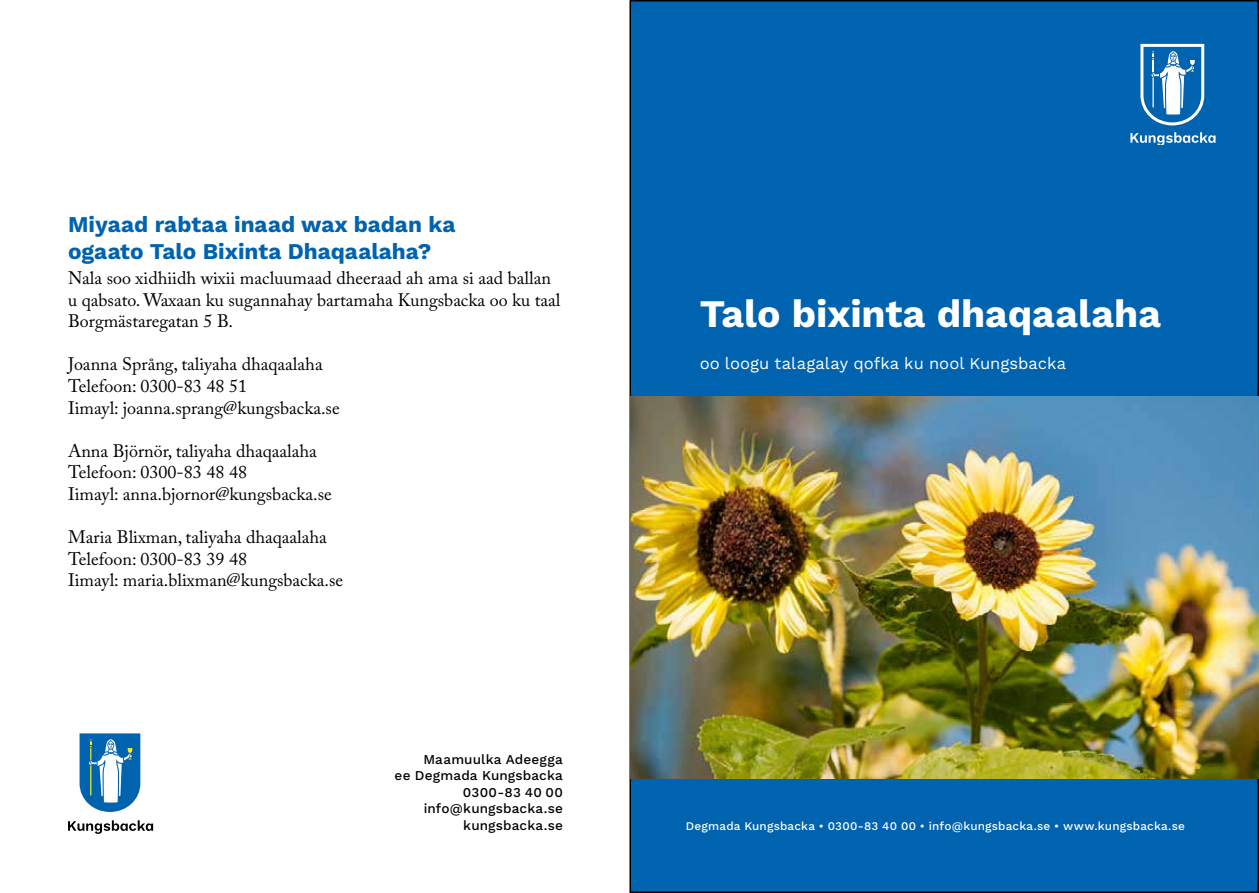
<style>
.page{position:relative;width:1259px;height:893px;background:#fff}
.page>*{position:absolute;margin:0;border:0;box-sizing:border-box;transform-origin:0 0}
.t1{font:700 39px "Work Sans";color:#fff}
.t2{font:700 22.5px/27px "Work Sans";color:#0063af}
.t3{font:18px/21.6px "Adobe Caslon Pro";color:#000}
.t4{font:16.5px "Work Sans";color:#fff}
.t5{font:500 13.5px/16.5px "Work Sans";letter-spacing:.01em;color:#000;text-align:right}
.t6{font:500 11.7px "Work Sans";letter-spacing:.015em;color:#fff}
</style>
<div class="page">
<svg style="left:80px;top:733px;width:60px;height:79px"></svg>
<svg style="left:68px;top:820px;width:85px;height:14px"></svg>
<div style="left:630px;top:1px;width:628px;height:891px;background:#0063af"></div>
<svg style="left:1130px;top:132px;width:85px;height:13px"></svg>
<svg style="left:1140px;top:44px;width:64px;height:81px"></svg>
<img style="left:630px;top:397px;width:629px;height:381px">
<p class="t2" style="left:68px;top:212px;width:389px">Miyaad rabtaa inaad wax badan ka ogaato Talo Bixinta Dhaqaalaha?</p>
<p class="t3" style="left:68px;top:267px;width:494px">Nala soo xidhiidh wixii macluumaad dheeraad ah ama si aad ballan u qabsato. Waxaan ku sugannahay bartamaha Kungsbacka oo ku taal<br>Borgmästaregatan 5 B.</p>
<p class="t3" style="left:68px;top:353px;width:273px">Joanna Språng, taliyaha dhaqaalaha<br>Telefoon: 0300-83 48 51<br>Iimayl: joanna.sprang@kungsbacka.se</p>
<p class="t3" style="left:68px;top:440px;width:265px">Anna Björnör, taliyaha dhaqaalaha<br>Telefoon: 0300-83 48 48<br>Iimayl: anna.bjornor@kungsbacka.se</p>
<p class="t3" style="left:68px;top:526px;width:276px">Maria Blixman, taliyaha dhaqaalaha<br>Telefoon: 0300-83 39 48<br>Iimayl: maria.blixman@kungsbacka.se</p>
<p class="t5" style="left:395px;top:751px;width:170px">Maamuulka Adeegga<br>ee Degmada Kungsbacka<br>0300-83 40 00 info@kungsbacka.se kungsbacka.se</p>
<h1 class="t1" style="left:699px;top:291px;width:463px">Talo bixinta dhaqaalaha</h1>
<p class="t4" style="left:699px;top:354px;width:368px">oo loogu talagalay qofka ku nool Kungsbacka</p>
<p class="t6" style="left:686px;top:819px;width:500px">Degmada Kungsbacka • 0300-83 40 00 • info@kungsbacka.se • www.kungsbacka.se</p>
</div>
